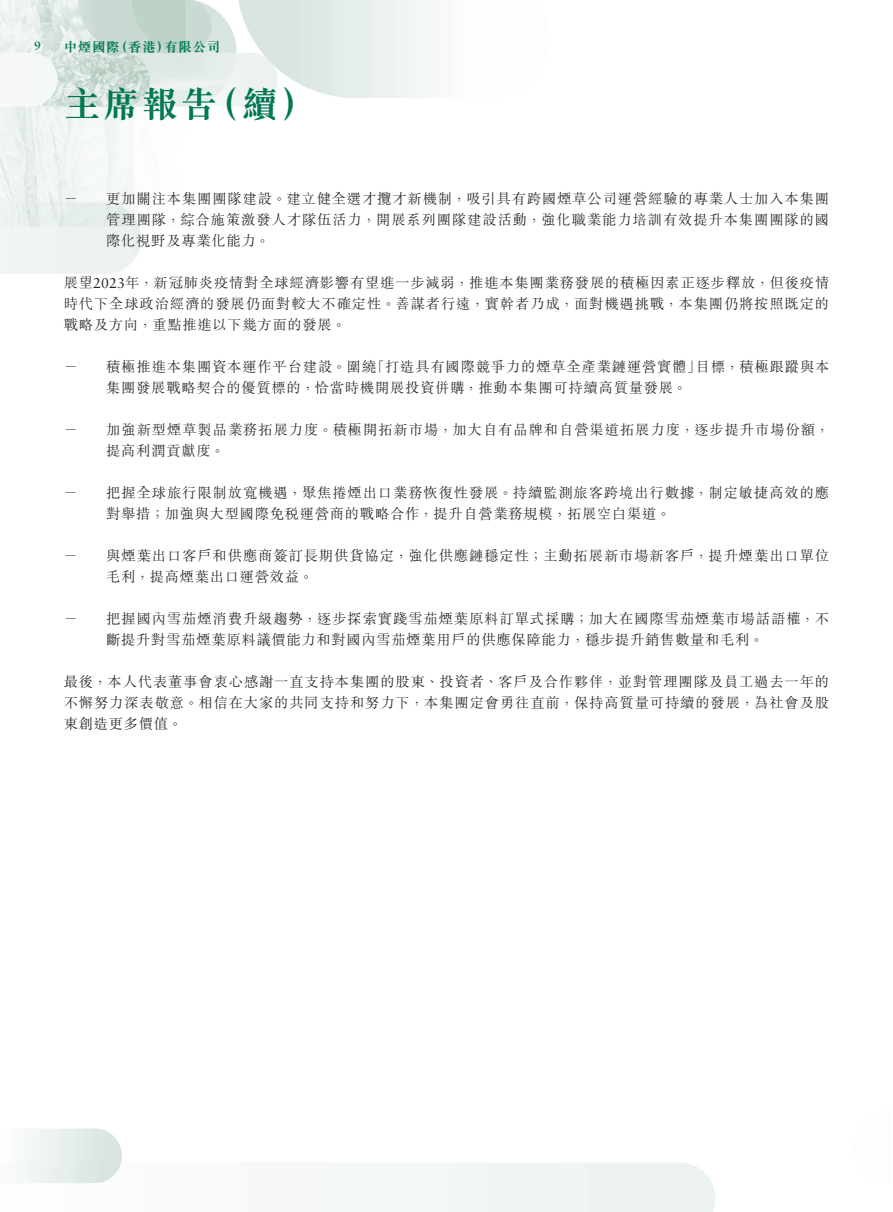
<style>
.page{position:relative;width:893px;height:1212px;background:#fff}
.page>*{position:absolute;margin:0;border:0;box-sizing:border-box;transform-origin:0 0}
.t1{font:700 36.75px "M Sung HK";color:#007854}
.t2{font:300 14.25px/21px "M Sung HK";letter-spacing:.065em;color:#231f20;text-align:justify}
.t3{font:700 13.5px "M Sung HK";letter-spacing:.05em;color:#007854}
.t4{font:700 12px "Sabon LT Std";color:#007854}
.s1{font-family:"Sabon LT Std";font-weight:400}
</style>
<div class="page">
<img style="left:0;top:0;width:715px;height:1212px">
<p class="t4" style="left:34px;top:39px;width:8px">9</p>
<p class="t3" style="left:115px;top:41px;width:56px">（香港）</p>
<p class="t3" style="left:64px;top:41px;width:58px">中煙國際</p>
<p class="t3" style="left:164px;top:41px;width:58px">有限公司</p>
<h1 class="t1" style="left:64px;top:86px;width:155px">主席報告</h1>
<h1 class="t1" style="left:204px;top:86px;width:114px">（續(</h1>
<p class="t2" style="left:64px;top:187px;width:16px">－</p>
<p class="t2" style="left:106px;top:187px;width:724px">更加關注本集團團隊建設。建立健全選才攬才新機制，吸引具有跨國煙草公司運營經驗的專業人士加入本集團</p>
<p class="t2" style="left:106px;top:208px;width:724px">管理團隊，綜合施策激發人才隊伍活力，開展系列團隊建設活動，強化職業能力培訓有效提升本集團團隊的國際化視野及專業化能力。</p>
<p class="t2" style="left:64px;top:271px;width:767px">展望<span class="s1">2023</span>年，新冠肺炎疫情對全球經濟影響有望進一步減弱，推進本集團業務發展的積極因素正逐步釋放，但後疫情時代下全球政治經濟的發展仍面對較大不確定性。善謀者行遠，實幹者乃成，面對機遇挑戰，本集團仍將按照既定的戰略及方向，重點推進以下幾方面的發展。</p>
<p class="t2" style="left:696px;top:355px;width:135px">目標，積極跟蹤與本</p>
<p class="t2" style="left:371px;top:355px;width:332px">「打造具有國際競爭力的煙草全產業鏈運營實體」</p>
<p class="t2" style="left:106px;top:355px;width:271px">積極推進本集團資本運作平台建設。圍繞</p>
<p class="t2" style="left:64px;top:355px;width:16px">－</p>
<p class="t2" style="left:64px;top:418px;width:16px">－</p>
<p class="t2" style="left:64px;top:481px;width:16px">－</p>
<p class="t2" style="left:64px;top:544px;width:16px">－</p>
<p class="t2" style="left:64px;top:607px;width:16px">－</p>
<p class="t2" style="left:106px;top:376px;width:582px">集團發展戰略契合的優質標的，恰當時機開展投資併購，推動本集團可持續高質量發展。</p>
<p class="t2" style="left:106px;top:418px;width:725px">加強新型煙草製品業務拓展力度。積極開拓新市場，加大自有品牌和自營渠道拓展力度，逐步提升市場份額，</p>
<p class="t2" style="left:106px;top:439px;width:120px">提高利潤貢獻度。</p>
<p class="t2" style="left:106px;top:481px;width:724px">把握全球旅行限制放寬機遇，聚焦捲煙出口業務恢復性發展。持續監測旅客跨境出行數據，制定敏捷高效的應</p>
<p class="t2" style="left:106px;top:502px;width:566px">對舉措；加強與大型國際免稅運營商的戰略合作，提升自營業務規模，拓展空白渠道。</p>
<p class="t2" style="left:106px;top:544px;width:724px">與煙葉出口客戶和供應商簽訂長期供貨協定，強化供應鏈穩定性；主動拓展新市場新客戶，提升煙葉出口單位</p>
<p class="t2" style="left:106px;top:565px;width:209px">毛利，提高煙葉出口運營效益。</p>
<p class="t2" style="left:106px;top:607px;width:724px">把握國內雪茄煙消費升級趨勢，逐步探索實踐雪茄煙葉原料訂單式採購；加大在國際雪茄煙葉市場話語權，不</p>
<p class="t2" style="left:106px;top:628px;width:659px">斷提升對雪茄煙葉原料議價能力和對國內雪茄煙葉用戶的供應保障能力，穩步提升銷售數量和毛利。</p>
<p class="t2" style="left:64px;top:670px;width:767px">最後，本人代表董事會衷心感謝一直支持本集團的股東、投資者、客戶及合作夥伴，並對管理團隊及員工過去一年的不懈努力深表敬意。相信在大家的共同支持和努力下，本集團定會勇往直前，保持高質量可持續的發展，為社會及股東創造更多價值。</p>
</div>
